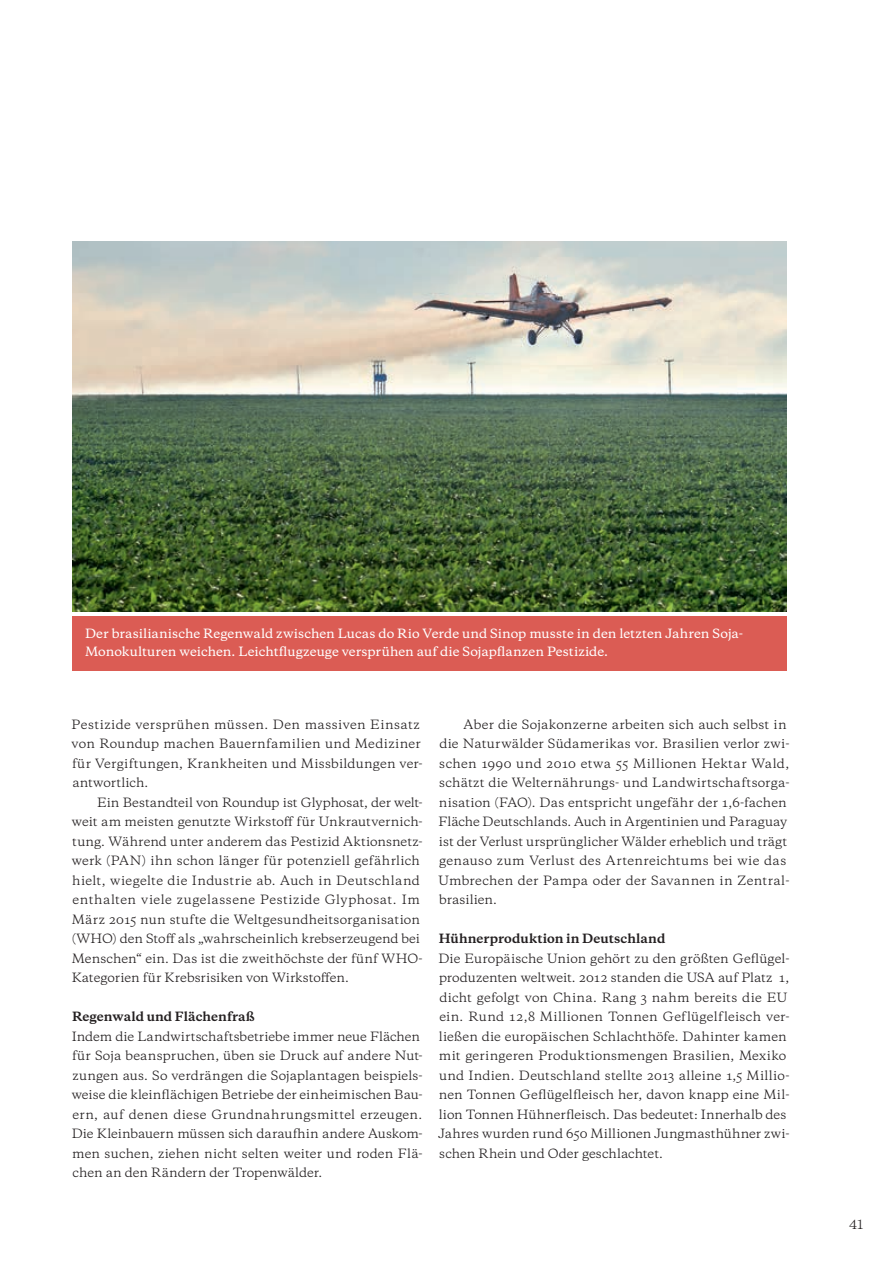
<style>
.page{position:relative;width:893px;height:1263px;background:#fff}
.page>*{position:absolute;margin:0;border:0;box-sizing:border-box;transform-origin:0 0}
.t1{font:12px/19.5px "Galaxie Copernicus";letter-spacing:.01em;color:#231f20}
.t2{font:500 12px/17.9px "Galaxie Copernicus";color:#fff}
.t3{font:700 12px "Galaxie Copernicus";letter-spacing:.005em;color:#231f20}
</style>
<div class="page">
<img style="left:72px;top:241px;width:715px;height:371px">
<div style="left:72px;top:616px;width:715px;height:54px;background:#db5c54"></div>
<p class="t2" style="left:85px;top:625px;width:659px">Der brasilianische Regenwald zwischen Lucas do Rio Verde und Sinop musste in den letzten Jahren Soja-<br>Monokulturen weichen. Leichtflugzeuge versprühen auf die Sojapflanzen Pestizide.</p>
<p class="t1" style="left:72px;top:714px;width:353px">Pestizide versprühen müssen. Den massiven Einsatz von Roundup machen Bauernfamilien und Mediziner für Vergiftungen, Krankheiten und Missbildungen ver&shy;antwortlich.</p>
<p class="t1" style="left:72px;top:792px;width:353px;text-indent:26px">Ein Bestandteil von Roundup ist Glyphosat, der welt&shy;weit am meisten genutzte Wirkstoff für Unkrautvernich&shy;tung. Während unter anderem das Pestizid Aktionsnetz&shy;werk (PAN) ihn schon länger für potenziell gefährlich hielt, wiegelte die Industrie ab. Auch in Deutschland enthalten viele zugelassene Pestizide Glyphosat. Im März 2015 nun stufte die Weltgesundheitsorganisation (WHO) den Stoff als „wahrscheinlich krebserzeugend bei Menschen“ ein. Das ist die zweithöchste der fünf WHO-Kategorien für Krebsrisiken von Wirkstoffen.</p>
<p class="t3" style="left:72px;top:1009px;width:184px">Regenwald und Flächenfraß</p>
<p class="t1" style="left:72px;top:1026px;width:353px">Indem die Landwirtschaftsbetriebe immer neue Flächen für Soja beanspruchen, üben sie Druck auf andere Nut&shy;zungen aus. So verdrängen die Sojaplantagen beispiels&shy;weise die kleinflächigen Betriebe der einheimischen Bau&shy;ern, auf denen diese Grundnahrungsmittel erzeugen.<br>Die Kleinbauern müssen sich daraufhin andere Auskom&shy;men suchen, ziehen nicht selten weiter und roden Flä&shy;chen an den Rändern der Tropenwälder.</p>
<p class="t1" style="left:438px;top:714px;width:353px;text-indent:25px">Aber die Sojakonzerne arbeiten sich auch selbst in die Naturwälder Südamerikas vor. Brasilien verlor zwi&shy;schen 1990 und 2010 etwa 55 Millionen Hektar Wald, schätzt die Welternährungs- und Landwirtschaftsorga&shy;nisation (FAO). Das entspricht ungefähr der 1,6-fachen Fläche Deutschlands. Auch in Argentinien und Paraguay ist der Verlust ursprünglicher Wälder erheblich und trägt genauso zum Verlust des Artenreichtums bei wie das Umbrechen der Pampa oder der Savannen in Zentral&shy;brasilien.</p>
<p class="t3" style="left:439px;top:931px;width:228px">Hühnerproduktion in Deutschland</p>
<p class="t1" style="left:438px;top:948px;width:353px">Die Europäische Union gehört zu den größten Geflügel&shy;produzenten weltweit. 2012 standen die USA auf Platz 1, dicht gefolgt von China. Rang 3 nahm bereits die EU ein. Rund 12,8 Millionen Tonnen Geflügelfleisch ver&shy;ließen die europäischen Schlachthöfe. Dahinter kamen mit geringeren Produktionsmengen Brasilien, Mexiko und Indien. Deutschland stellte 2013 alleine 1,5 Millio&shy;nen Tonnen Geflügelfleisch her, davon knapp eine Mil&shy;lion Tonnen Hühnerfleisch. Das bedeutet: Innerhalb des Jahres wurden rund 650 Millionen Jungmasthühner zwi&shy;schen Rhein und Oder geschlachtet.</p>
<p class="t1" style="left:849px;top:1214px;width:16px">41</p>
</div>
